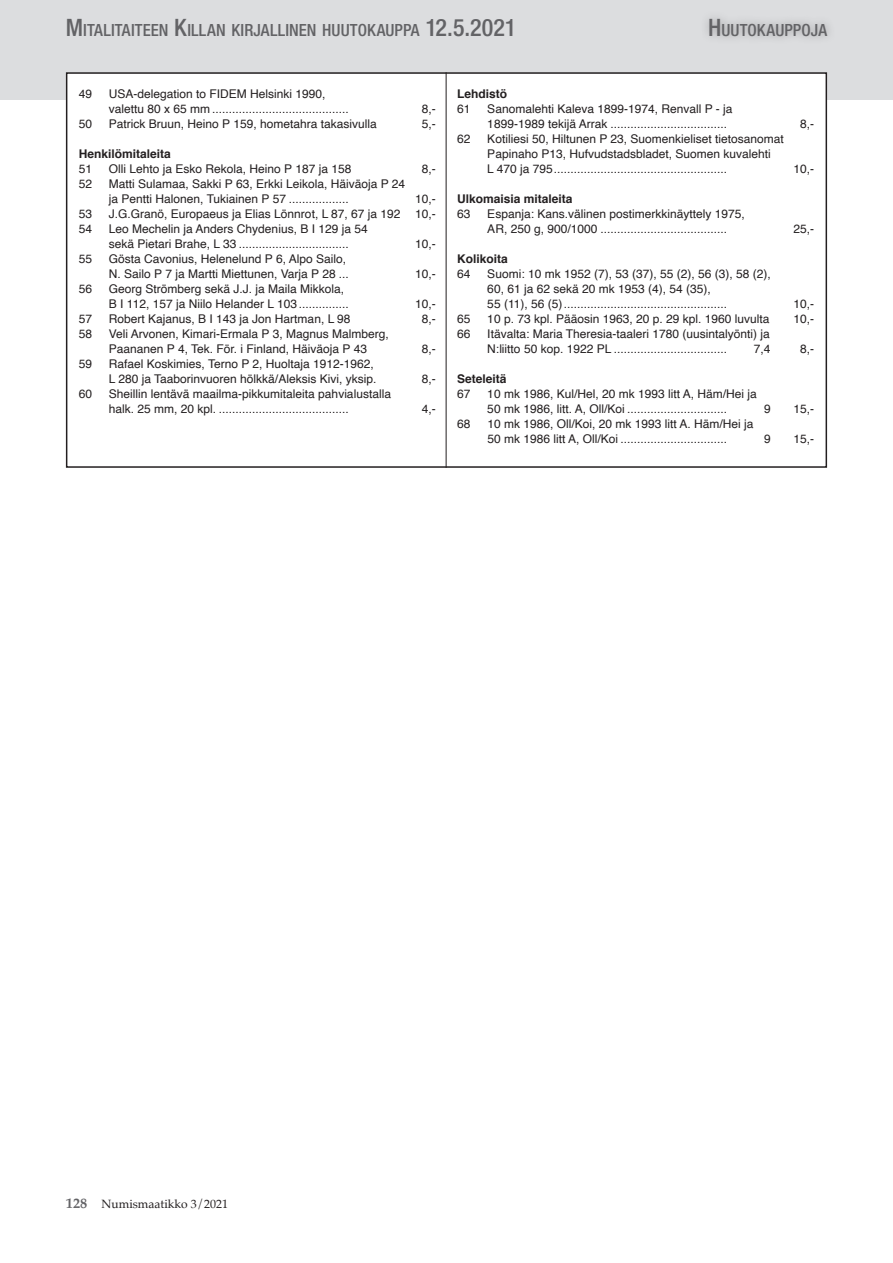
<style>
.page{position:relative;width:893px;height:1263px;background:#fff}
.page>*{position:absolute;margin:0;border:0;box-sizing:border-box;transform-origin:0 0}
.t1{font:500 condensed 16.8px "Helvetica Neue LT Std";letter-spacing:.005em;color:#636366}
.t2{font:12px/15px "Helvetica";color:#231f20}
.t3{font:700 12px "Helvetica";color:#231f20}
.t4{font:12px "Palatino";color:#231f20}
.s1{font-size:24px}
.s2{font-weight:700;font-size:14.25px;color:#636366}
</style>
<div class="page">
<div style="left:0;top:0;width:893px;height:100px;background:#dcdddf"></div>
<div style="left:700px;top:9px;width:136px;height:36px;background:#231f20;opacity:.35"></div>
<div style="left:67px;top:73px;width:759px;height:394px;background:#fff"></div>
<div style="left:66px;top:72px;width:761px;height:396px;border:2px solid #231f20"></div>
<hr style="left:446px;top:72px;width:1px;height:396px;background:#231f20">
<h1 class="t1" style="left:66px;top:20px;width:452px"><span class="s1">M</span>ITALITAITEEN <span class="s1">K</span>ILLAN KIRJALLINEN HUUTOKAUPPA <span class="s1">12.5.2021</span></h1>
<h1 class="t1" style="left:708px;top:20px;width:121px"><span class="s1">H</span>UUTOKAUPPOJA</h1>
<p class="t2" style="left:79px;top:87px;width:15px">49</p>
<p class="t2" style="left:109px;top:87px;width:241px">USA-delegation to FIDEM Helsinki 1990, valettu 80 x 65 mm .........................................</p>
<p class="t2" style="left:422px;top:102px;width:16px">8,-</p>
<p class="t2" style="left:79px;top:117px;width:15px">50</p>
<p class="t2" style="left:109px;top:117px;width:269px">Patrick Bruun, Heino P 159, hometahra takasivulla</p>
<p class="t2" style="left:422px;top:117px;width:16px">5,-</p>
<p class="t3" style="left:79px;top:144px;width:94px">Henkilömitaleita</p>
<p class="t2" style="left:79px;top:162px;width:15px">51</p>
<p class="t2" style="left:109px;top:162px;width:244px">Olli Lehto ja Esko Rekola, Heino P 187 ja 158</p>
<p class="t2" style="left:422px;top:162px;width:16px">8,-</p>
<p class="t2" style="left:79px;top:177px;width:15px">52</p>
<p class="t2" style="left:109px;top:177px;width:298px">Matti Sulamaa, Sakki P 63, Erkki Leikola, Häiväoja P 24 ja Pentti Halonen, Tukiainen P 57 ..................</p>
<p class="t2" style="left:415px;top:192px;width:22px">10,-</p>
<p class="t2" style="left:79px;top:207px;width:15px">53</p>
<p class="t2" style="left:109px;top:207px;width:328px">J.G.Granö, Europaeus ja Elias Lönnrot, L 87, 67 ja 192 10,-</p>
<p class="t2" style="left:79px;top:222px;width:15px">54</p>
<p class="t2" style="left:109px;top:222px;width:260px">Leo Mechelin ja Anders Chydenius, B I 129 ja 54 sekä Pietari Brahe, L 33 .................................</p>
<p class="t2" style="left:415px;top:237px;width:22px">10,-</p>
<p class="t2" style="left:79px;top:252px;width:15px">55</p>
<p class="t2" style="left:109px;top:252px;width:241px">Gösta Cavonius, Helenelund P 6, Alpo Sailo,<br>N. Sailo P 7 ja Martti Miettunen, Varja P 28 ...</p>
<p class="t2" style="left:79px;top:282px;width:15px">56</p>
<p class="t2" style="left:109px;top:282px;width:241px">Georg Strömberg sekä J.J. ja Maila Mikkola,<br>B I 112, 157 ja Niilo Helander L 103 ...............</p>
<p class="t2" style="left:415px;top:267px;width:22px">10,-</p>
<p class="t2" style="left:415px;top:297px;width:22px">10,-</p>
<p class="t2" style="left:79px;top:312px;width:15px">57</p>
<p class="t2" style="left:109px;top:312px;width:243px">Robert Kajanus, B I 143 ja Jon Hartman, L 98</p>
<p class="t2" style="left:422px;top:312px;width:16px">8,-</p>
<p class="t2" style="left:79px;top:327px;width:15px">58</p>
<p class="t2" style="left:109px;top:327px;width:281px">Veli Arvonen, Kimari-Ermala P 3, Magnus Malmberg,<br>Paananen P 4, Tek. För. i Finland, Häiväoja P 43</p>
<p class="t2" style="left:422px;top:342px;width:16px">8,-</p>
<p class="t2" style="left:79px;top:357px;width:15px">59</p>
<p class="t2" style="left:109px;top:357px;width:269px">Rafael Koskimies, Terno P 2, Huoltaja 1912-1962,<br>L 280 ja Taaborinvuoren hölkkä/Aleksis Kivi, yksip.</p>
<p class="t2" style="left:79px;top:387px;width:15px">60</p>
<p class="t2" style="left:109px;top:387px;width:284px">Sheillin lentävä maailma-pikkumitaleita pahvialustalla halk. 25 mm, 20 kpl. .......................................</p>
<p class="t2" style="left:422px;top:372px;width:16px">8,-</p>
<p class="t2" style="left:422px;top:402px;width:16px">4,-</p>
<p class="t3" style="left:457px;top:84px;width:52px">Lehdistö</p>
<p class="t2" style="left:457px;top:102px;width:15px">61</p>
<p class="t2" style="left:487px;top:102px;width:247px">Sanomalehti Kaleva 1899-1974, Renvall P - ja<br>1899-1989 tekijä Arrak ...................................</p>
<p class="t2" style="left:457px;top:132px;width:15px">62</p>
<p class="t2" style="left:487px;top:132px;width:298px">Kotiliesi 50, Hiltunen P 23, Suomenkieliset tietosanomat<br>Papinaho P13, Hufvudstadsbladet, Suomen kuvalehti<br>L 470 ja 795....................................................</p>
<p class="t3" style="left:457px;top:189px;width:117px">Ulkomaisia mitaleita</p>
<p class="t2" style="left:457px;top:207px;width:15px">63</p>
<p class="t2" style="left:487px;top:207px;width:259px">Espanja: Kans.välinen postimerkkinäyttely 1975,<br>AR, 250 g, 900/1000 ......................................</p>
<p class="t3" style="left:457px;top:249px;width:52px">Kolikoita</p>
<p class="t2" style="left:457px;top:267px;width:15px">64</p>
<p class="t2" style="left:487px;top:267px;width:285px">Suomi: 10 mk 1952 (7), 53 (37), 55 (2), 56 (3), 58 (2),<br>60, 61 ja 62 sekä 20 mk 1953 (4), 54 (35),<br>55 (11), 56 (5).................................................</p>
<p class="t2" style="left:800px;top:117px;width:16px">8,-</p>
<p class="t2" style="left:793px;top:162px;width:22px">10,-</p>
<p class="t2" style="left:793px;top:222px;width:22px">25,-</p>
<p class="t2" style="left:793px;top:297px;width:22px">10,-</p>
<p class="t2" style="left:457px;top:312px;width:15px">65</p>
<p class="t2" style="left:487px;top:312px;width:284px">10 p. 73 kpl. Pääosin 1963, 20 p. 29 kpl. 1960 luvulta</p>
<p class="t2" style="left:793px;top:312px;width:22px">10,-</p>
<p class="t2" style="left:457px;top:327px;width:15px">66</p>
<p class="t2" style="left:487px;top:327px;width:284px">Itävalta: Maria Theresia-taaleri 1780 (uusintalyönti) ja<br>N:liitto 50 kop. 1922 PL ..................................</p>
<p class="t2" style="left:754px;top:342px;width:18px">7,4</p>
<p class="t2" style="left:800px;top:342px;width:16px">8,-</p>
<p class="t3" style="left:457px;top:369px;width:51px">Seteleitä</p>
<p class="t2" style="left:457px;top:387px;width:15px">67</p>
<p class="t2" style="left:487px;top:387px;width:271px">10 mk 1986, Kul/Hel, 20 mk 1993 litt A, Häm/Hei ja<br>50 mk 1986, litt. A, Oll/Koi ..............................</p>
<p class="t2" style="left:764px;top:402px;width:8px">9</p>
<p class="t2" style="left:793px;top:402px;width:22px">15,-</p>
<p class="t2" style="left:457px;top:417px;width:15px">68</p>
<p class="t2" style="left:487px;top:417px;width:268px">10 mk 1986, Oll/Koi, 20 mk 1993 litt A. Häm/Hei ja<br>50 mk 1986 litt A, Oll/Koi ................................</p>
<p class="t2" style="left:764px;top:432px;width:8px">9</p>
<p class="t2" style="left:793px;top:432px;width:22px">15,-</p>
<p class="t4" style="left:66px;top:1194px;width:164px"><span class="s2">128</span> Numismaatikko 3/2021</p>
</div>
